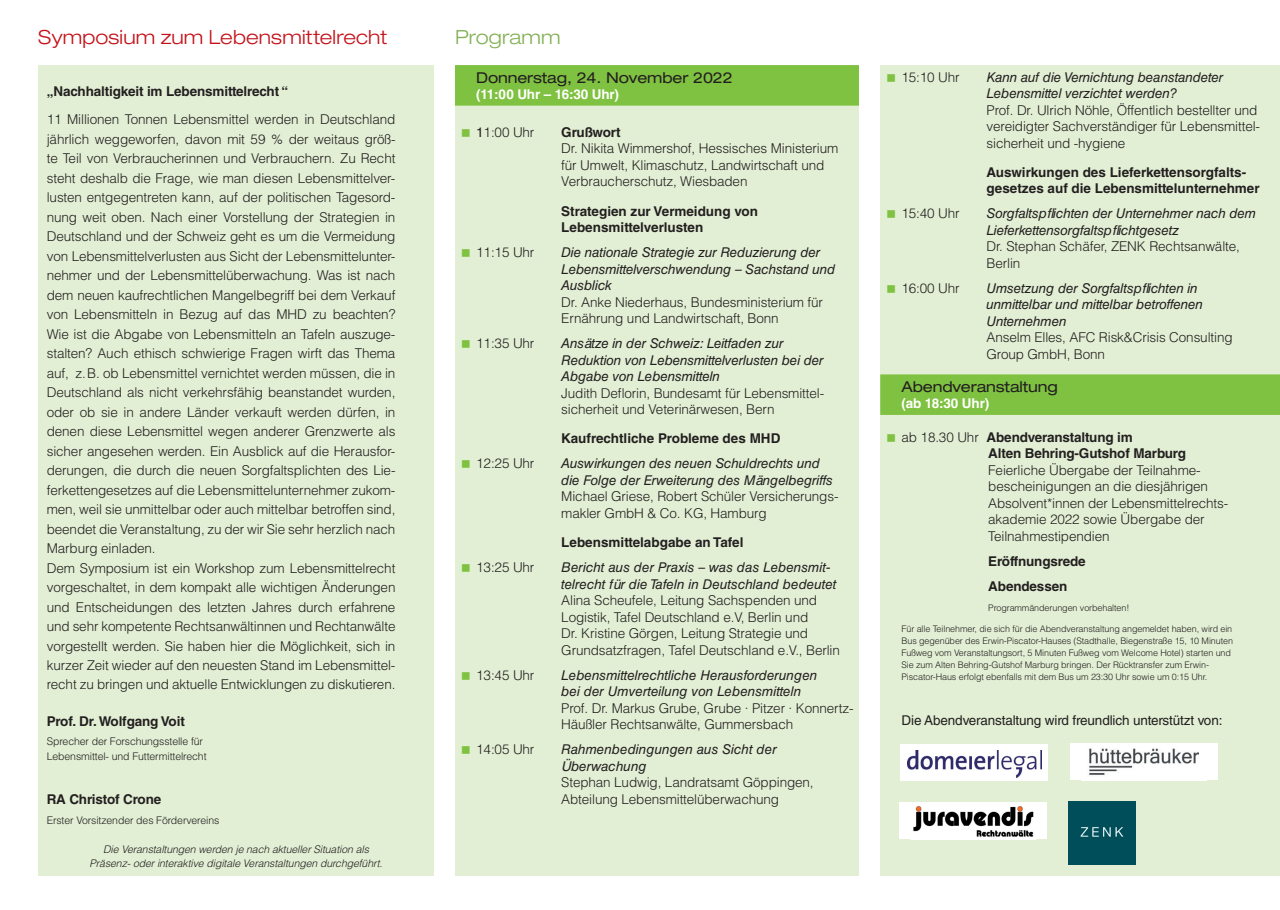
<style>
.page{position:relative;width:1280px;height:910px;background:#fff}
.page>*{position:absolute;margin:0;border:0;box-sizing:border-box;transform-origin:0 0}
.t1{font:300 expanded 19.5px "Helvetica Neue LT Pro";letter-spacing:.01em;color:#c4121a}
.t2{font:300 expanded 19.5px "Helvetica Neue LT Pro";letter-spacing:.005em;color:#83b055}
.t3{font:expanded 15px "Helvetica Neue LT Pro";letter-spacing:-.01em;color:#231f20}
.t4{font:300 13.5px/19.5px "Helvetica LT Std";letter-spacing:-.01em;color:#231f20}
.t5{font:italic 13.5px/16.5px "Helvetica LT Std";letter-spacing:-.01em;color:#231f20}
.t6{font:700 13.5px/16.5px "Helvetica LT Std";letter-spacing:-.01em;color:#231f20}
.t7{font:13.5px "Helvetica LT Std";letter-spacing:-.01em;color:#231f20}
.t8{font:700 13.5px "Helvetica LT Std";letter-spacing:-.01em;color:#fff}
.t9{font:italic 300 10.5px/13.5px "Helvetica LT Std";letter-spacing:-.01em;color:#231f20;text-align:center}
.t10{font:300 10.5px/15px "Helvetica LT Std";letter-spacing:-.01em;color:#231f20}
.t11{font:300 9px/12px "Helvetica LT Std";letter-spacing:-.01em;color:#231f20}
.s1{font-weight:400}
.s2{font-weight:300}
</style>
<div class="page">
<div style="left:455px;top:65px;width:404px;height:811px;background:#e2efd4"></div>
<div style="left:455px;top:65px;width:404px;height:41px;background:#7fc241"></div>
<div style="left:880px;top:65px;width:400px;height:811px;background:#e2efd4"></div>
<div style="left:880px;top:374px;width:400px;height:41px;background:#7fc241"></div>
<div style="left:38px;top:65px;width:396px;height:811px;background:#e2efd4"></div>
<div style="left:899px;top:802px;width:148px;height:37px;background:#fff"></div>
<img style="left:913px;top:806px;width:121px;height:31px">
<div style="left:900px;top:744px;width:148px;height:37px;background:#fff"></div>
<img style="left:907px;top:750px;width:134px;height:27px">
<div style="left:1068px;top:801px;width:67px;height:63px;background:#004e59"></div>
<div style="left:1069px;top:743px;width:148px;height:37px;background:#fff"></div>
<img style="left:1089px;top:748px;width:110px;height:27px">
<h1 class="t1" style="left:38px;top:25px;width:351px">Symposium zum Lebensmittelrecht</h1>
<h1 class="t2" style="left:455px;top:25px;width:107px">Programm</h1>
<p class="t6" style="left:47px;top:83px;width:243px">„Nachhaltigkeit im Lebensmittelrecht “</p>
<p class="t4" style="left:47px;top:109px;width:350px">11 Millionen Tonnen Lebensmittel werden in Deutschland jährlich weggeworfen, davon mit 59 % der weitaus größ&shy;te Teil von Verbraucherinnen und Verbrauchern. Zu Recht steht deshalb die Frage, wie man diesen Lebensmittelver&shy;lusten entgegentreten kann, auf der politischen Tagesord&shy;nung weit oben. Nach einer Vorstellung der Strategien in Deutschland und der Schweiz geht es um die Vermeidung von Lebensmittelverlusten aus Sicht der Lebensmittelunter&shy;nehmer und der Lebensmittelüberwachung. Was ist nach dem neuen kaufrechtlichen Mangelbegriff bei dem Verkauf von Lebensmitteln in Bezug auf das MHD zu beachten?<br>Wie ist die Abgabe von Lebensmitteln an Tafeln auszuge&shy;stalten? Auch ethisch schwierige Fragen wirft das Thema auf, z.B. ob Lebensmittel vernichtet werden müssen, die in Deutschland als nicht verkehrsfähig beanstandet wurden, oder ob sie in andere Länder verkauft werden dürfen, in denen diese Lebensmittel wegen anderer Grenzwerte als sicher angesehen werden. Ein Ausblick auf die Herausfor&shy;derungen, die durch die neuen Sorgfaltsplichten des Lie&shy;ferkettengesetzes auf die Lebensmittelunternehmer zukom&shy;men, weil sie unmittelbar oder auch mittelbar betroffen sind, beendet die Veranstaltung, zu der wir Sie sehr herzlich nach Marburg einladen.<br>Dem Symposium ist ein Workshop zum Lebensmittelrecht vorgeschaltet, in dem kompakt alle wichtigen Änderungen und Entscheidungen des letzten Jahres durch erfahrene und sehr kompetente Rechtsanwältinnen und Rechtanwälte vorgestellt werden. Sie haben hier die Möglichkeit, sich in kurzer Zeit wieder auf den neuesten Stand im Lebensmittel&shy;recht zu bringen und aktuelle Entwicklungen zu diskutieren.</p>
<p class="t6" style="left:47px;top:712px;width:140px">Prof. Dr. Wolfgang Voit</p>
<p class="t10" style="left:47px;top:734px;width:161px">Sprecher der Forschungsstelle für<br>Lebensmittel- und Futtermittelrecht</p>
<p class="t6" style="left:47px;top:791px;width:116px">RA Christof Crone</p>
<p class="t10" style="left:47px;top:812px;width:174px">Erster Vorsitzender des Fördervereins</p>
<p class="t9" style="left:90px;top:843px;width:294px">Die Veranstaltungen werden je nach aktueller Situation als<br>Präsenz- oder interaktive digitale Veranstaltungen durchgeführt.</p>
<p class="t3" style="left:476px;top:69px;width:258px">Donnerstag, 24. November 2022</p>
<p class="t8" style="left:476px;top:86px;width:144px">(11:00 Uhr – 16:30 Uhr)</p>
<p class="t4" style="left:476px;top:122px;width:60px"><span class="s1">1</span>1:00 Uhr</p>
<p class="t6" style="left:561px;top:124px;width:61px">Grußwort</p>
<p class="t4" style="left:561px;top:140px;width:279px;line-height:16.5px">Dr. Nikita Wimmershof, Hessisches Ministerium für Umwelt, Klimaschutz, Landwirtschaft und<br>Verbraucherschutz, Wiesbaden</p>
<p class="t6" style="left:561px;top:202px;width:198px">Strategien zur Vermeidung von<br>Lebensmittelverlusten</p>
<p class="t4" style="left:476px;top:243px;width:60px">11:15 Uhr</p>
<p class="t5" style="left:561px;top:244px;width:276px">Die nationale Strategie zur Reduzierung der<br>Lebensmittelverschwendung – Sachstand und<br>Ausblick</p>
<p class="t4" style="left:561px;top:293px;width:263px;line-height:16.5px">Dr. Anke Niederhaus, Bundesministerium für<br>Ernährung und Landwirtschaft, Bonn</p>
<p class="t4" style="left:476px;top:333px;width:60px">11:35 Uhr</p>
<p class="t5" style="left:561px;top:335px;width:264px">Ansätze in der Schweiz: Leitfaden zur<br>Reduktion von Lebensmittelverlusten bei der<br>Abgabe von Lebensmitteln</p>
<p class="t4" style="left:561px;top:384px;width:263px;line-height:16.5px">Judith Deflorin, Bundesamt für Lebensmittel&shy;sicherheit und Veterinärwesen, Bern</p>
<p class="t6" style="left:561px;top:430px;width:221px">Kaufrechtliche Probleme des MHD</p>
<p class="t4" style="left:476px;top:454px;width:60px">12:25 Uhr</p>
<p class="t5" style="left:561px;top:455px;width:273px">Auswirkungen des neuen Schuldrechts und die Folge der Erweiterung des Mängelbegriffs</p>
<p class="t4" style="left:561px;top:488px;width:279px;line-height:16.5px">Michael Griese, Robert Schüler Versicherungs&shy;makler GmbH &amp; Co. KG, Hamburg</p>
<p class="t6" style="left:561px;top:534px;width:184px">Lebensmittelabgabe an Tafel</p>
<p class="t4" style="left:476px;top:557px;width:60px">13:25 Uhr</p>
<p class="t5" style="left:561px;top:559px;width:277px">Bericht aus der Praxis – was das Lebensmit&shy;telrecht für die Tafeln in Deutschland bedeutet</p>
<p class="t4" style="left:561px;top:592px;width:280px;line-height:16.5px">Alina Scheufele, Leitung Sachspenden und Logistik, Tafel Deutschland e.V, Berlin und<br>Dr. Kristine Görgen, Leitung Strategie und Grundsatzfragen, Tafel Deutschland e.V., Berlin</p>
<p class="t4" style="left:476px;top:665px;width:60px">13:45 Uhr</p>
<p class="t5" style="left:561px;top:667px;width:258px">Lebensmittelrechtliche Herausforderungen bei der Umverteilung von Lebensmitteln</p>
<p class="t4" style="left:561px;top:699px;width:294px;line-height:16.5px">Prof. Dr. Markus Grube, Grube · Pitzer · Konnertz-<br>Häußler Rechtsanwälte, Gummersbach</p>
<p class="t4" style="left:476px;top:739px;width:60px">14:05 Uhr</p>
<p class="t5" style="left:561px;top:741px;width:217px">Rahmenbedingungen aus Sicht der<br>Überwachung</p>
<p class="t4" style="left:561px;top:774px;width:254px;line-height:16.5px">Stephan Ludwig, Landratsamt Göppingen,<br>Abteilung Lebensmittelüberwachung</p>
<p class="t4" style="left:901px;top:67px;width:60px">15:10 Uhr</p>
<p class="t5" style="left:986px;top:69px;width:238px">Kann auf die Vernichtung beanstandeter<br>Lebensmittel verzichtet werden?</p>
<p class="t4" style="left:986px;top:101px;width:274px;line-height:16.5px;text-align:justify">Prof. Dr. Ulrich Nöhle, Öffentlich bestellter und vereidigter Sachverständiger für Lebensmittel&shy;sicherheit und -hygiene</p>
<p class="t6" style="left:986px;top:164px;width:275px">Auswirkungen des Lieferkettensorgfalts&shy;gesetzes auf die Lebensmittelunternehmer</p>
<p class="t4" style="left:901px;top:204px;width:60px">15:40 Uhr</p>
<p class="t5" style="left:986px;top:205px;width:271px">Sorgfaltspflichten der Unternehmer nach dem<br>Lieferkettensorgfaltspflichtgesetz</p>
<p class="t4" style="left:986px;top:238px;width:255px;line-height:16.5px">Dr. Stephan Schäfer, ZENK Rechtsanwälte,<br>Berlin</p>
<p class="t4" style="left:901px;top:278px;width:60px">16:00 Uhr</p>
<p class="t5" style="left:986px;top:280px;width:218px">Umsetzung der Sorgfaltspflichten in unmittelbar und mittelbar betroffenen<br>Unternehmen</p>
<p class="t4" style="left:986px;top:329px;width:248px;line-height:16.5px">Anselm Elles, AFC Risk&amp;Crisis Consulting<br>Group GmbH, Bonn</p>
<p class="t3" style="left:901px;top:378px;width:158px">Abendveranstaltung</p>
<p class="t8" style="left:901px;top:395px;width:89px">(ab 18:30 Uhr)</p>
<p class="t6" style="left:988px;top:429px;width:199px;text-indent:-87px"><span class="s2">ab 18.30 Uhr</span> Abendveranstaltung im<br>Alten Behring-Gutshof Marburg</p>
<p class="t4" style="left:988px;top:462px;width:240px;line-height:16.5px">Feierliche Übergabe der Teilnahme&shy;bescheinigungen an die diesjährigen Absolvent*innen der Lebensmittelrechts&shy;akademie 2022 sowie Übergabe der Teilnahmestipendien</p>
<p class="t6" style="left:988px;top:548px;width:99px;line-height:25px">Eröffnungsrede<br>Abendessen</p>
<p class="t11" style="left:988px;top:602px;width:143px">Programmänderungen vorbehalten!</p>
<p class="t11" style="left:901px;top:623px;width:333px">Für alle Teilnehmer, die sich für die Abendveranstaltung angemeldet haben, wird ein Bus gegenüber des Erwin-Piscator-Hauses (Stadthalle, Biegenstraße 15, 10 Minuten Fußweg vom Veranstaltungsort, 5 Minuten Fußweg vom Welcome Hotel) starten und Sie zum Alten Behring-Gutshof Marburg bringen. Der Rücktransfer zum Erwin-Piscator-Haus erfolgt ebenfalls mit dem Bus um 23:30 Uhr sowie um 0:15 Uhr.</p>
<p class="t7" style="left:901px;top:712px;width:322px">Die Abendveranstaltung wird freundlich unterstützt von:</p>
</div>
